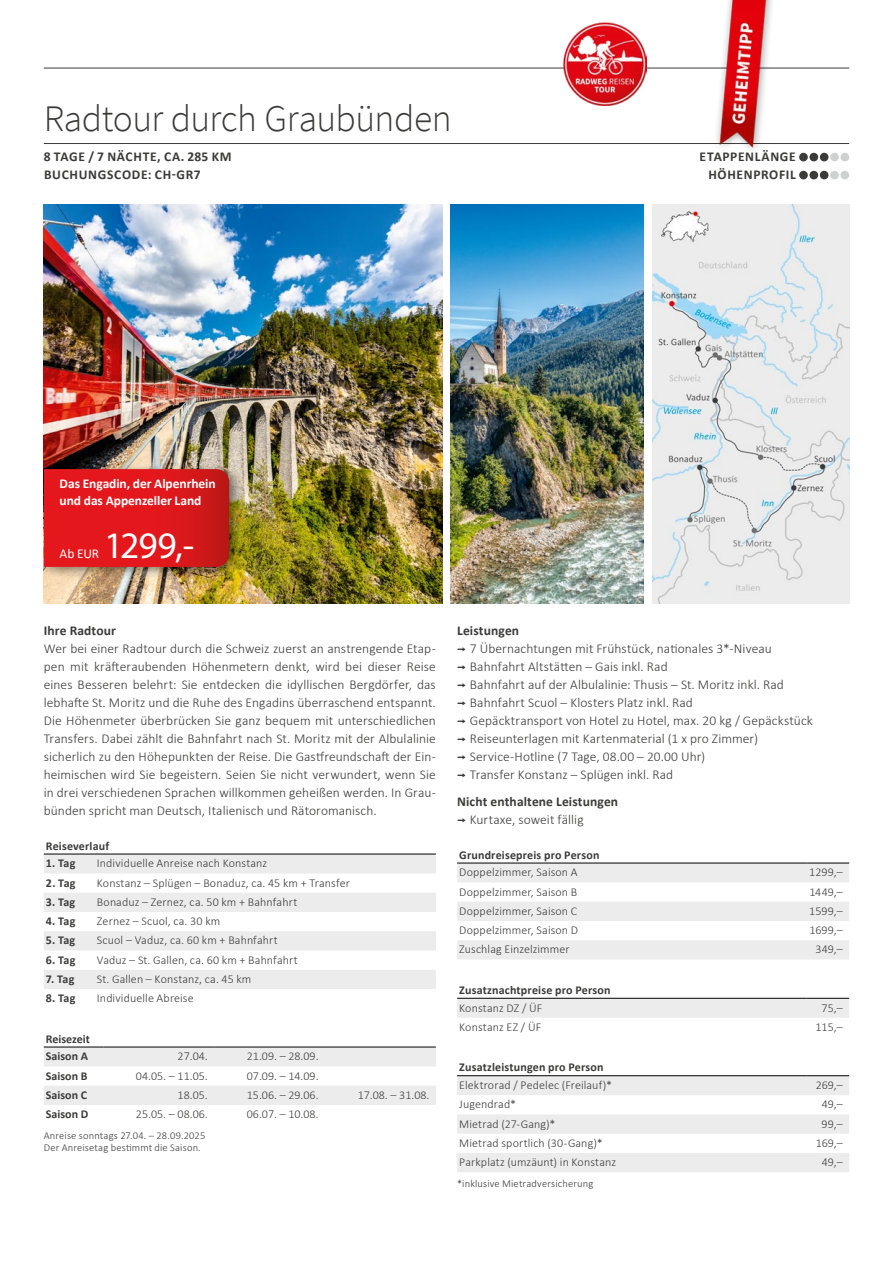
<style>
.page{position:relative;width:893px;height:1263px;background:#fff}
.page>*{position:absolute;margin:0;border:0;box-sizing:border-box;transform-origin:0 0}
.t1{font:300 37.5px "Source Sans Pro";letter-spacing:-.015em;color:#3b3b3a}
.t2{font:37.5px "Myriad Pro";color:#fff}
.t3{font:300 13.5px/18px "Calibri";letter-spacing:.005em;color:#3b3b3a;text-align:justify}
.t4{font:700 13.5px/18px "Calibri";letter-spacing:.04em;color:#3b3b3a}
.t5{font:700 13.5px/18px "Calibri";letter-spacing:.01em;color:#3b3b3a}
.t6{font:700 13.5px/17.2px "Calibri";letter-spacing:-.005em;color:#fff}
.t7{font:13.5px "Calibri";color:#fff}
.t8{font:300 12px "Calibri";letter-spacing:.01em;color:#3b3b3a}
.t9{font:700 12px/17.7px "Calibri";letter-spacing:.015em;color:#3b3b3a}
.t10{font:300 10.5px/12px "Calibri";letter-spacing:.015em;color:#3b3b3a}
.s1{font-weight:700}
.s2{font-family:"Interstate";font-weight:400}
.s3{font-weight:300}
</style>
<div class="page">
<img style="left:44px;top:204px;width:398px;height:400px">
<img style="left:451px;top:204px;width:193px;height:400px">
<img style="left:652px;top:204px;width:197px;height:400px">
<div style="left:40px;top:463px;width:205px;height:116px;background:#000;opacity:.45"></div>
<svg style="left:44px;top:469px;width:185px;height:98px;background:#dc171b"></svg>
<hr style="left:44px;top:143px;width:805px;height:1px;background:#3b3b3a">
<hr style="left:44px;top:68px;width:805px;height:1px;background:#3b3b3a">
<div style="left:799px;top:153px;width:9px;height:8px;background:#3b3b3a;border-radius:50%"></div>
<div style="left:809px;top:153px;width:9px;height:8px;background:#3b3b3a;border-radius:50%"></div>
<div style="left:820px;top:153px;width:8px;height:8px;background:#3b3b3a;border-radius:50%"></div>
<div style="left:830px;top:153px;width:9px;height:8px;background:#cfd0d0;border-radius:50%"></div>
<div style="left:840px;top:153px;width:9px;height:8px;background:#cfd0d0;border-radius:50%"></div>
<div style="left:799px;top:171px;width:9px;height:8px;background:#3b3b3a;border-radius:50%"></div>
<div style="left:809px;top:171px;width:9px;height:8px;background:#3b3b3a;border-radius:50%"></div>
<div style="left:820px;top:171px;width:8px;height:8px;background:#3b3b3a;border-radius:50%"></div>
<div style="left:830px;top:171px;width:9px;height:8px;background:#cfd0d0;border-radius:50%"></div>
<div style="left:840px;top:171px;width:9px;height:8px;background:#cfd0d0;border-radius:50%"></div>
<img style="left:564px;top:23px;width:83px;height:83px">
<img style="left:711px;top:0;width:68px;height:149px">
<svg style="left:44px;top:855px;width:392px;height:134px;fill:#ececed"></svg>
<hr style="left:44px;top:854px;width:51px;height:1px;background:#000">
<hr style="left:95px;top:854px;width:341px;height:1px;background:#000">
<svg style="left:44px;top:1048px;width:392px;height:57px"></svg>
<hr style="left:44px;top:1047px;width:59px;height:1px;background:#000">
<hr style="left:103px;top:1047px;width:111px;height:1px;background:#000">
<hr style="left:214px;top:1047px;width:111px;height:1px;background:#000">
<hr style="left:325px;top:1047px;width:111px;height:1px;background:#000">
<svg style="left:457px;top:864px;width:392px;height:95px"></svg>
<hr style="left:457px;top:863px;width:349px;height:1px;background:#000">
<hr style="left:806px;top:863px;width:43px;height:1px;background:#000">
<div style="left:457px;top:999px;width:392px;height:19px;background:#ececed"></div>
<hr style="left:457px;top:998px;width:349px;height:1px;background:#000">
<hr style="left:806px;top:998px;width:43px;height:1px;background:#000">
<svg style="left:457px;top:1076px;width:392px;height:96px"></svg>
<hr style="left:457px;top:1075px;width:349px;height:1px;background:#000">
<hr style="left:806px;top:1075px;width:43px;height:1px;background:#000">
<h1 class="t1" style="left:44px;top:96px;width:409px">Radtour durch Graubünden</h1>
<p class="t4" style="left:44px;top:147px;width:189px">8 TAGE / 7 NÄCHTE, CA. 285 KM<br>BUCHUNGSCODE: CH-GR7</p>
<p class="t4" style="left:700px;top:147px;width:98px;text-align:right">ETAPPENLÄNGE<br>HÖHENPROFIL</p>
<p class="t6" style="left:60px;top:474px;width:158px">Das Engadin, der Alpenrhein und das Appenzeller Land</p>
<p class="t7" style="left:60px;top:544px;width:41px">Ab EUR</p>
<h1 class="t2" style="left:104px;top:522px;width:92px">1299,-</h1>
<p class="t5" style="left:44px;top:621px;width:74px">Ihre Radtour</p>
<p class="t3" style="left:44px;top:640px;width:394px">Wer bei einer Radtour durch die Schweiz zuerst an anstrengende Etap&shy;pen mit kräfteraubenden Höhenmetern denkt, wird bei dieser Reise eines Besseren belehrt: Sie entdecken die idyllischen Bergdörfer, das lebhafte St. Moritz und die Ruhe des Engadins überraschend entspannt.<br>Die Höhenmeter überbrücken Sie ganz bequem mit unterschiedlichen Transfers. Dabei zählt die Bahnfahrt nach St. Moritz mit der Albulalinie sicherlich zu den Höhepunkten der Reise. Die Gastfreundschaft der Ein&shy;heimischen wird Sie begeistern. Seien Sie nicht verwundert, wenn Sie in drei verschiedenen Sprachen willkommen geheißen werden. In Grau&shy;bünden spricht man Deutsch, Italienisch und Rätoromanisch.</p>
<p class="t9" style="left:46px;top:836px;width:65px">Reiseverlauf</p>
<p class="t9" style="left:46px;top:854px;width:31px">1. Tag</p>
<p class="t8" style="left:97px;top:856px;width:172px">Individuelle Anreise nach Konstanz</p>
<p class="t9" style="left:46px;top:873px;width:31px">2. Tag</p>
<p class="t8" style="left:97px;top:875px;width:254px">Konstanz – Splügen – Bonaduz, ca. 45 km + Transfer</p>
<p class="t9" style="left:46px;top:893px;width:31px">3. Tag</p>
<p class="t8" style="left:97px;top:894px;width:202px">Bonaduz – Zernez, ca. 50 km + Bahnfahrt</p>
<p class="t9" style="left:46px;top:912px;width:31px">4. Tag</p>
<p class="t8" style="left:97px;top:914px;width:125px">Zernez – Scuol, ca. 30 km</p>
<p class="t9" style="left:46px;top:931px;width:31px">5. Tag</p>
<p class="t8" style="left:97px;top:933px;width:182px">Scuol – Vaduz, ca. 60 km + Bahnfahrt</p>
<p class="t9" style="left:46px;top:950px;width:31px">6. Tag</p>
<p class="t8" style="left:97px;top:952px;width:202px">Vaduz – St. Gallen, ca. 60 km + Bahnfahrt</p>
<p class="t9" style="left:46px;top:970px;width:30px">7. Tag</p>
<p class="t8" style="left:97px;top:971px;width:156px">St. Gallen – Konstanz, ca. 45 km</p>
<p class="t9" style="left:46px;top:989px;width:31px">8. Tag</p>
<p class="t8" style="left:97px;top:991px;width:98px">Individuelle Abreise</p>
<p class="t9" style="left:46px;top:1029px;width:45px">Reisezeit<br>Saison A</p>
<p class="t8" style="left:178px;top:1049px;width:32px">27.04.</p>
<p class="t8" style="left:247px;top:1049px;width:73px">21.09. – 28.09.</p>
<p class="t9" style="left:46px;top:1066px;width:43px">Saison B</p>
<p class="t8" style="left:136px;top:1068px;width:73px">04.05. – 11.05.</p>
<p class="t8" style="left:247px;top:1068px;width:73px">07.09. – 14.09.</p>
<p class="t9" style="left:46px;top:1086px;width:43px">Saison C</p>
<p class="t8" style="left:178px;top:1087px;width:32px">18.05.</p>
<p class="t8" style="left:247px;top:1087px;width:73px">15.06. – 29.06.</p>
<p class="t8" style="left:358px;top:1087px;width:73px">17.08. – 31.08.</p>
<p class="t9" style="left:46px;top:1105px;width:44px">Saison D</p>
<p class="t8" style="left:136px;top:1107px;width:73px">25.05. – 08.06.</p>
<p class="t8" style="left:247px;top:1107px;width:73px">06.07. – 10.08.</p>
<p class="t10" style="left:44px;top:1129px;width:163px">Anreise sonntags 27.04. – 28.09.2025<br>Der Anreisetag bestimmt die Saison.</p>
<p class="t3" style="left:457px;top:622px;width:357px;text-align:left"><span class="s1">Leistungen<br></span><span class="s2">¬</span> 7 Übernachtungen mit Frühstück, nationales 3*-Niveau<br><span class="s2">¬</span> Bahnfahrt Altstätten – Gais inkl. Rad<br><span class="s2">¬</span> Bahnfahrt auf der Albulalinie: Thusis – St. Moritz inkl. Rad<br><span class="s2">¬</span> Bahnfahrt Scuol – Klosters Platz inkl. Rad<br><span class="s2">¬</span> Gepäcktransport von Hotel zu Hotel, max. 20 kg / Gepäckstück <span class="s2">¬</span> Reiseunterlagen mit Kartenmaterial (1 x pro Zimmer)<br><span class="s2">¬</span> Service-Hotline (7 Tage, 08.00 – 20.00 Uhr)<br><span class="s2">¬</span> Transfer Konstanz – Splügen inkl. Rad</p>
<p class="t5" style="left:457px;top:792px;width:163px">Nicht enthaltene Leistungen <span class="s2">¬</span> <span class="s3">Kurtaxe, soweit fällig</span></p>
<p class="t9" style="left:459px;top:845px;width:142px">Grundreisepreis pro Person</p>
<p class="t8" style="left:459px;top:865px;width:120px">Doppelzimmer, Saison A</p>
<p class="t8" style="left:809px;top:865px;width:35px">1299,–</p>
<p class="t8" style="left:459px;top:884px;width:120px">Doppelzimmer, Saison B</p>
<p class="t8" style="left:809px;top:884px;width:35px">1449,–</p>
<p class="t8" style="left:459px;top:903px;width:120px">Doppelzimmer, Saison C</p>
<p class="t8" style="left:809px;top:903px;width:35px">1599,–</p>
<p class="t8" style="left:459px;top:923px;width:120px">Doppelzimmer, Saison D</p>
<p class="t8" style="left:809px;top:923px;width:35px">1699,–</p>
<p class="t8" style="left:459px;top:942px;width:112px">Zuschlag Einzelzimmer</p>
<p class="t8" style="left:815px;top:942px;width:29px">349,–</p>
<p class="t9" style="left:459px;top:981px;width:153px">Zusatznachtpreise pro Person</p>
<p class="t8" style="left:459px;top:1000px;width:85px">Konstanz DZ / ÜF</p>
<p class="t8" style="left:822px;top:1000px;width:23px">75,–</p>
<p class="t8" style="left:459px;top:1019px;width:84px">Konstanz EZ / ÜF</p>
<p class="t8" style="left:815px;top:1019px;width:29px">115,–</p>
<p class="t9" style="left:459px;top:1058px;width:146px">Zusatzleistungen pro Person</p>
<p class="t8" style="left:459px;top:1078px;width:154px">Elektrorad / Pedelec (Freilauf)*</p>
<p class="t8" style="left:816px;top:1078px;width:29px">269,–</p>
<p class="t8" style="left:459px;top:1097px;width:58px">Jugendrad*</p>
<p class="t8" style="left:822px;top:1097px;width:22px">49,–</p>
<p class="t8" style="left:459px;top:1116px;width:98px">Mietrad (27-Gang)*</p>
<p class="t8" style="left:822px;top:1116px;width:23px">99,–</p>
<p class="t8" style="left:459px;top:1135px;width:145px">Mietrad sportlich (30-Gang)*</p>
<p class="t8" style="left:816px;top:1135px;width:29px">169,–</p>
<p class="t8" style="left:459px;top:1155px;width:158px">Parkplatz (umzäunt) in Konstanz</p>
<p class="t8" style="left:822px;top:1155px;width:22px">49,–</p>
<p class="t10" style="left:457px;top:1177px;width:138px">*inklusive Mietradversicherung</p>
</div>
